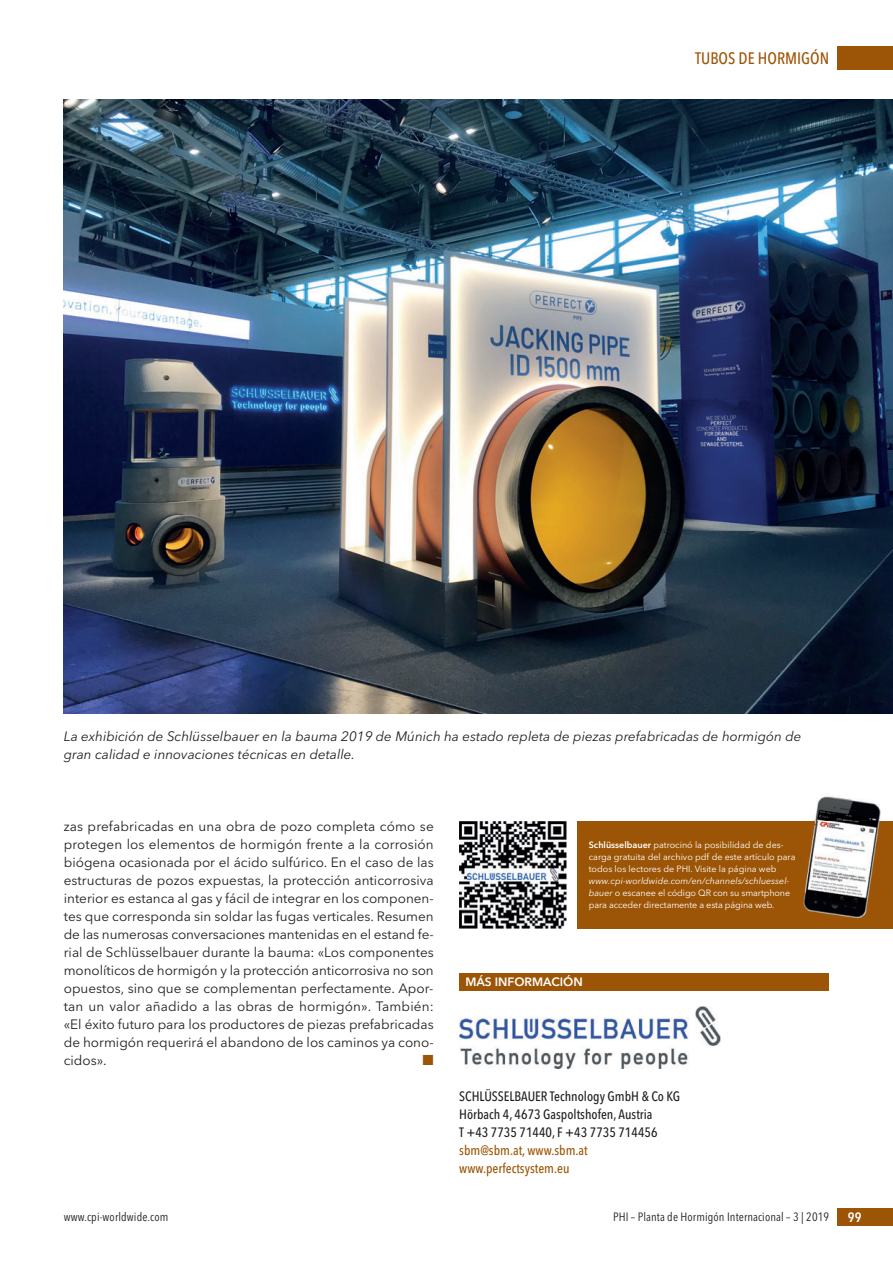
<style>
.page{position:relative;width:893px;height:1263px;background:#fff}
.page>*{position:absolute;margin:0;border:0;box-sizing:border-box;transform-origin:0 0}
.t1{font:500 16.5px "Avenir Next Condensed";color:#9c5506}
.t2{font:13.5px/18px "Avenir Next";color:#231f20;text-align:justify}
.t3{font:italic 13.5px/18px "Avenir Next";color:#231f20}
.t4{font:500 13.5px/18px "Avenir Next Condensed";color:#231f20}
.t5{font:500 13.5px/18px "Avenir Next Condensed";color:#9c5506}
.t6{font:600 13.5px "Avenir Next Condensed";color:#fff}
.t7{font:13.5px "European Pi Three";color:#9c5506}
.t8{font:12px "Avenir Next Condensed";letter-spacing:.01em;color:#231f20}
.t9{font:600 12px "Avenir Next";color:#fff}
.t10{font:9px/12px "Avenir Next";color:#fff}
.s1{font-weight:600}
.s2{font-style:italic}
</style>
<div class="page">
<div style="left:459px;top:974px;width:370px;height:17px;background:#9c5506"></div>
<img style="left:459px;top:1006px;width:262px;height:62px">
<img style="left:64px;top:100px;width:829px;height:614px">
<div style="left:577px;top:821px;width:316px;height:107px;background:#9c5506"></div>
<img style="left:459px;top:821px;width:107px;height:107px">
<img style="left:811px;top:796px;width:70px;height:25px">
<img style="left:803px;top:821px;width:77px;height:98px">
<div style="left:838px;top:47px;width:55px;height:23px;background:#9c5506"></div>
<div style="left:838px;top:1208px;width:55px;height:18px;background:#9c5506"></div>
<p class="t1" style="left:695px;top:51px;width:135px">TUBOS DE HORMIGÓN</p>
<p class="t3" style="left:64px;top:728px;width:739px">La exhibición de Schlüsselbauer en la bauma 2019 de Múnich ha estado repleta de piezas prefabricadas de hormigón de gran calidad e innovaciones técnicas en detalle.</p>
<p class="t2" style="left:64px;top:818px;width:371px">zas prefabricadas en una obra de pozo completa cómo se protegen los elementos de hormigón frente a la corrosión biógena ocasionada por el ácido sulfúrico. En el caso de las estructuras de pozos expuestas, la protección anticorrosiva interior es estanca al gas y fácil de integrar en los componen&shy;tes que corresponda sin soldar las fugas verticales. Resumen de las numerosas conversaciones mantenidas en el estand fe&shy;rial de Schlüsselbauer durante la bauma: «Los componentes monolíticos de hormigón y la protección anticorrosiva no son opuestos, sino que se complementan perfectamente. Apor&shy;tan un valor añadido a las obras de hormigón». También: «El éxito futuro para los productores de piezas prefabricadas de hormigón requerirá el abandono de los caminos ya cono&shy;cidos».</p>
<p class="t7" style="left:422px;top:1052px;width:13px">-</p>
<p class="t10" style="left:589px;top:839px;width:208px"><span class="s1">Schlüsselbauer</span> patrocinó la posibilidad de des&shy;carga gratuita del archivo pdf de este artículo para todos los lectores de PHI. Visite la página web</p>
<p class="t10" style="left:589px;top:875px;width:203px;text-align:justify"><span class="s2">www.cpi-worldwide.com/en/channels/schluessel&shy;bauer</span> o escanee el código QR con su smartphone pa ra acceder directamente a esta página web.</p>
<p class="t9" style="left:465px;top:977px;width:119px">MÁS INFORMACIÓN</p>
<p class="t4" style="left:459px;top:1089px;width:222px">SCHLÜSSELBAUER Technology GmbH &amp; Co KG<br>Hörbach 4, 4673 Gaspoltshofen, Austria<br>T +43 7735 71440, F +43 7735 714456</p>
<p class="t5" style="left:459px;top:1143px;width:130px">sbm@sbm.at, www.sbm.at www.perfectsystem.eu</p>
<p class="t8" style="left:64px;top:1211px;width:106px">www.cpi-worldwide.com</p>
<p class="t8" style="left:613px;top:1211px;width:218px">PHI – Planta de Hormigón Internacional – 3 | 2019</p>
<p class="t6" style="left:848px;top:1209px;width:15px">99</p>
</div>
